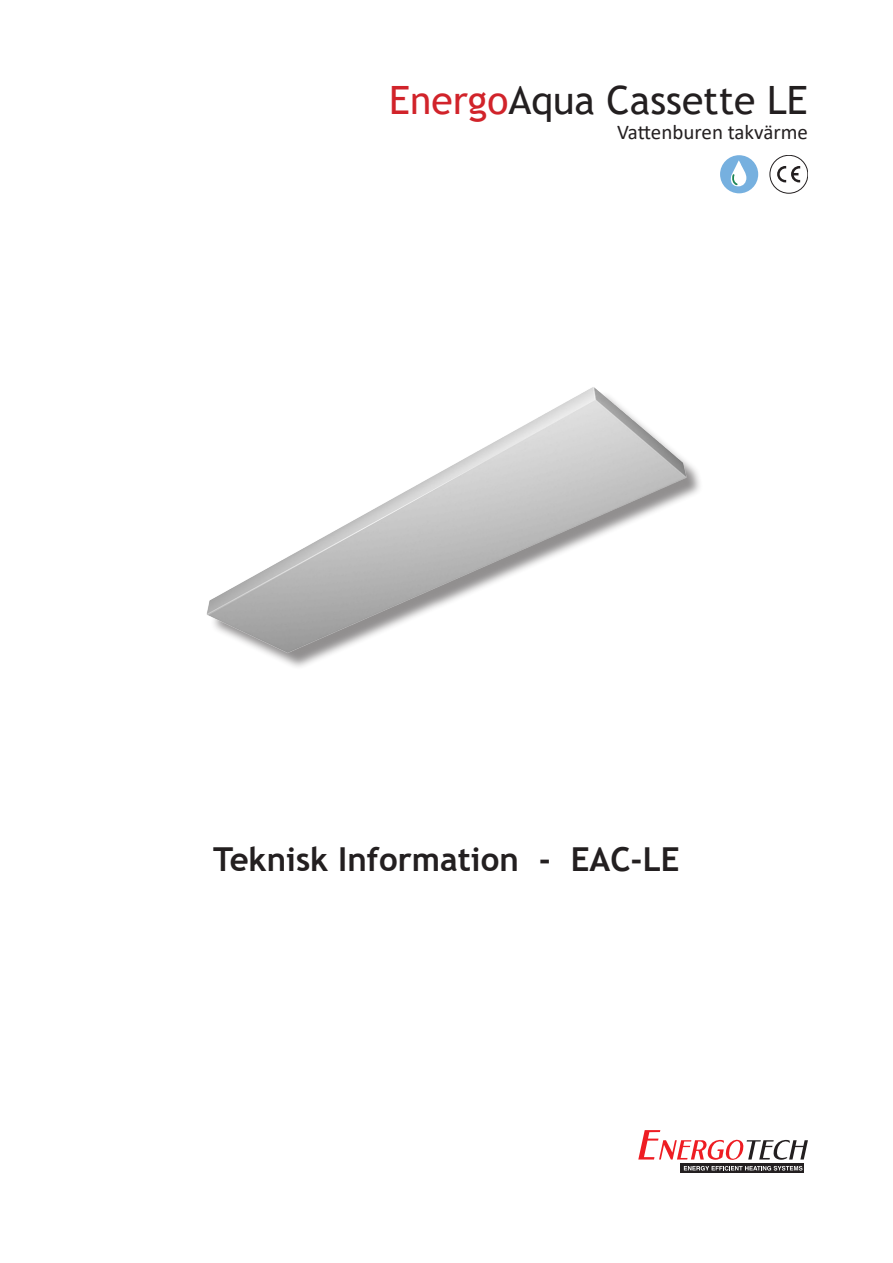
<style>
.page{position:relative;width:893px;height:1263px;background:#fff}
.page>*{position:absolute;margin:0;border:0;box-sizing:border-box;transform-origin:0 0}
.t1{font:39px "Trebuchet MS";color:#231f20}
.t2{font:700 33px "Trebuchet MS";color:#231f20}
.t3{font:21px "Calibri";color:#231f20}
.s1{color:#d1232a}
</style>
<div class="page">
<svg style="left:681px;top:1163px;width:123px;height:9px"></svg>
<svg style="left:638px;top:1130px;width:170px;height:30px"></svg>
<svg style="left:684px;top:1166px;width:118px;height:4px"></svg>
<img style="left:206px;top:387px;width:485px;height:270px">
<div style="left:770px;top:155px;width:38px;height:38px;border:1px solid #231f20;border-radius:50%"></div>
<svg style="left:777px;top:166px;width:23px;height:16px"></svg>
<div style="left:720px;top:155px;width:38px;height:38px;background:#76b0df;border-radius:50%"></div>
<svg style="left:730px;top:160px;width:16px;height:27px"></svg>
<p class="t1" style="left:389px;top:75px;width:420px"><span class="s1">Energo</span>Aqua Cassette LE</p>
<p class="t3" style="left:617px;top:117px;width:192px">Vattenburen takvärme</p>
<p class="t2" style="left:213px;top:838px;width:468px">Teknisk Information - EAC-LE</p>
</div>
